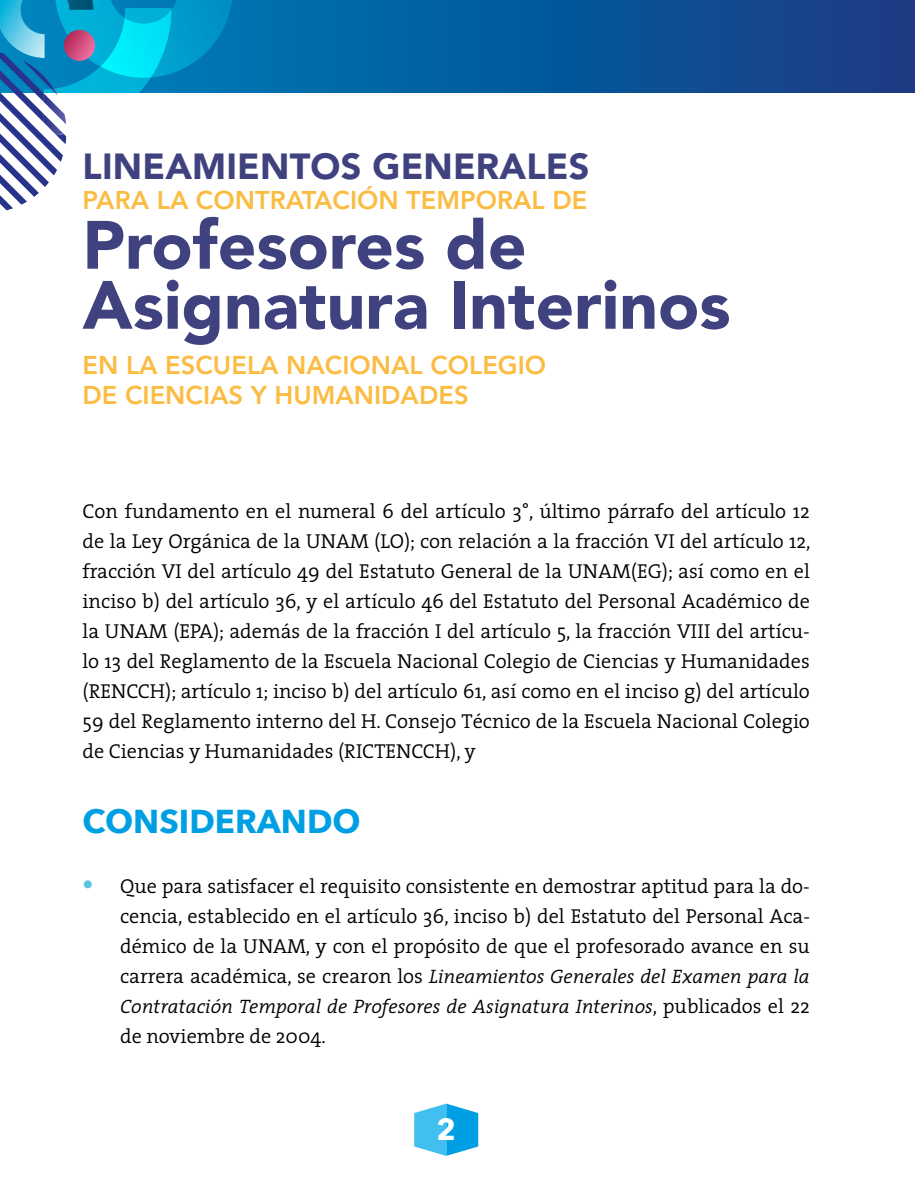
<style>
.page{position:relative;width:915px;height:1191px;background:#fff}
.page>*{position:absolute;margin:0;border:0;box-sizing:border-box;transform-origin:0 0}
.t1{font:900 67.5px/60px "Avenir LT Std";color:#3f427e}
.t2{font:900 36px "Avenir LT Std";letter-spacing:.005em;color:#3f427e}
.t3{font:700 33px "Avenir Next";color:#009fe3}
.t4{font:700 30px "Avenir Next";color:#fff}
.t5{font:800 25.5px/30px "Avenir LT Std";color:#fbbc43}
.t6{font:300 20.25px/30px "The Serif";color:#000;text-align:justify}
.t7{font:italic 300 19.5px/30px "The Serif";color:#000}
.s1{font-family:"Avenir Next";font-weight:800;font-size:30px;color:#5bc3df}
.s2{font-style:normal;font-size:20.25px}
</style>
<div class="page">
<svg style="left:171px;top:0;width:743px;height:92px;background:#085799"></svg>
<hr style="left:914px;top:0;width:1px;height:92px;background:#1d3b83">
<svg style="left:414px;top:1103px;width:64px;height:52px"></svg>
<img style="left:96px;top:0;width:137px;height:78px">
<img style="left:96px;top:8px;width:75px;height:85px">
<img style="left:100px;top:10px;width:71px;height:68px">
<svg style="left:0;top:0;width:96px;height:210px"></svg>
<img style="left:44px;top:114px;width:20px;height:21px">
<h2 class="t2" style="left:82px;top:144px;width:508px">LINEAMIENTOS GENERALES</h2>
<p class="t5" style="left:82px;top:185px;width:506px">PARA LA CONTRATACIÓN TEMPORAL DE</p>
<h1 class="t1" style="left:82px;top:215px;width:649px">Profesores de<br>Asignatura Interinos</h1>
<p class="t5" style="left:82px;top:350px;width:465px">EN LA ESCUELA NACIONAL COLEGIO<br>DE CIENCIAS Y HUMANIDADES</p>
<p class="t6" style="left:82px;top:495px;width:729px">Con fundamento en el numeral 6 del artículo 3°, último párrafo del artículo 12 de la Ley Orgánica de la UNAM (LO); con relación a la fracción VI del artículo 12, fracción VI del artículo 49 del Estatuto General de la UNAM(EG); así como en el inciso b) del artículo 36, y el artículo 46 del Estatuto del Personal Académico de la UNAM (EPA); además de la fracción I del artículo 5, la fracción VIII del artícu&shy;lo 13 del Reglamento de la Escuela Nacional Colegio de Ciencias y Humanidades (RENCCH); artículo 1; inciso b) del artículo 61, así como en el inciso g) del artículo 59 del Reglamento interno del H. Consejo Técnico de la Escuela Nacional Colegio de Ciencias y Humanidades (RICTENCCH), y</p>
<h3 class="t3" style="left:82px;top:792px;width:279px">CONSIDERANDO</h3>
<p class="t6" style="left:120px;top:870px;width:691px;text-indent:-38px"><span class="s1">·</span> Que para satisfacer el requisito consistente en demostrar aptitud para la do&shy;cencia, establecido en el artículo 36, inciso b) del Estatuto del Personal Aca&shy;démico de la UNAM, y con el propósito de que el profesorado avance en su</p>
<p class="t7" style="left:120px;top:960px;width:691px"><span class="s2">carrera académica, se crearon los</span> Lineamientos Generales del Examen para la<br>Contratación Temporal de Profesores de Asignatura Interinos<span class="s2">, publicados el 22</span></p>
<p class="t6" style="left:120px;top:1020px;width:207px">de noviembre de 2004.</p>
<h3 class="t4" style="left:436px;top:1103px;width:21px">2</h3>
</div>
